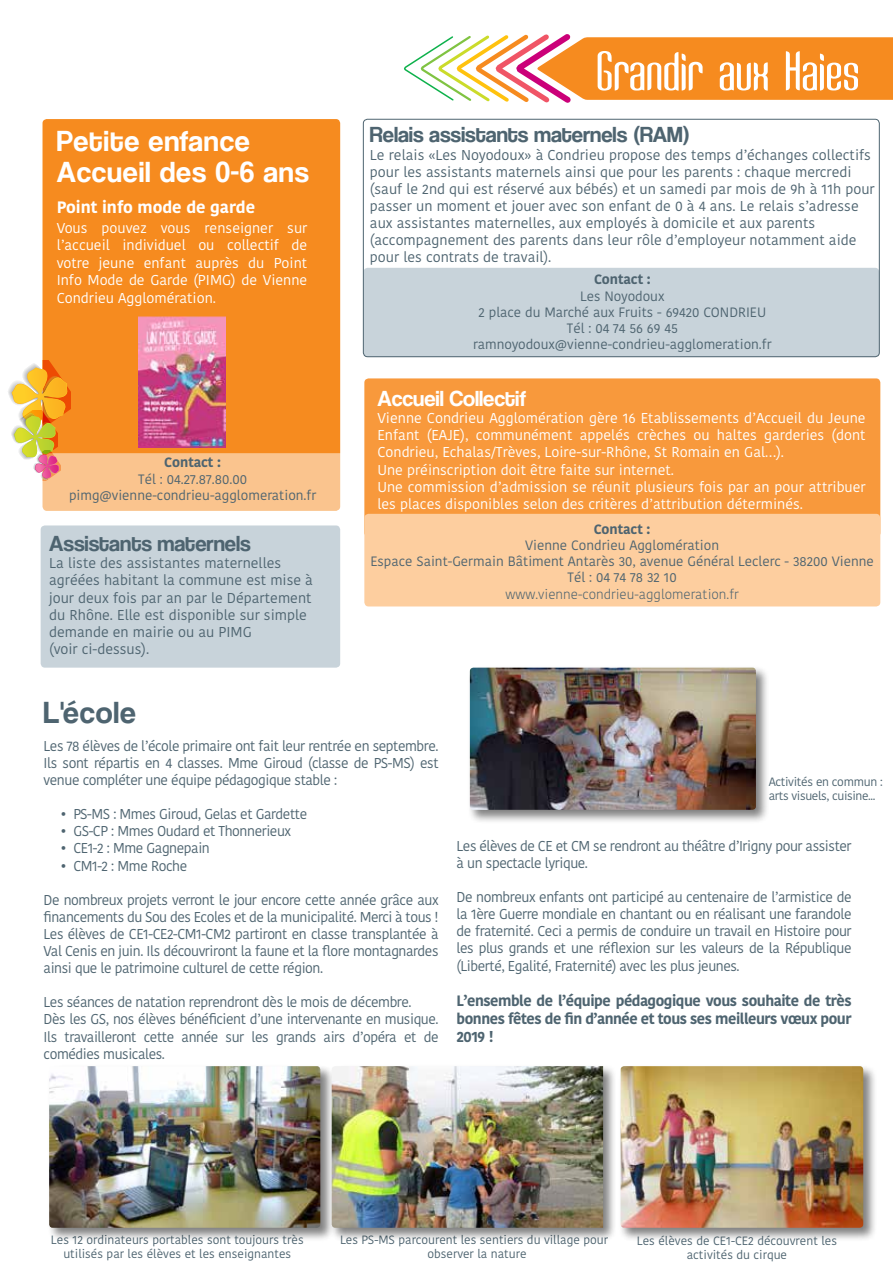
<style>
.page{position:relative;width:893px;height:1263px;background:#fff}
.page>*{position:absolute;margin:0;border:0;box-sizing:border-box;transform-origin:0 0}
.t1{font:51px "Kandide";letter-spacing:-.02em;color:#fff}
.t2{font:31.5px "Coolvetica Rg";color:#4e6470}
.t3{font:30px/31.5px "Coolvetica Rg";letter-spacing:.03em;color:#fff}
.t4{font:22.5px "Coolvetica Rg";color:#4e6470}
.t5{font:22.5px "Coolvetica Rg";color:#fff}
.t6{font:700 16.5px "Kohinoor Devanagari";color:#fff}
.t7{font:700 15px/18px "Kohinoor Devanagari";letter-spacing:-.03em;color:#4e6470;text-align:justify}
.t8{font:14.25px/17.1px "Kohinoor Devanagari";letter-spacing:-.005em;color:#4e6470;text-align:justify}
.t9{font:14.25px/17.1px "Kohinoor Devanagari";color:#fff;text-align:justify}
.t10{font:14.25px/17.1px "Kohinoor Devanagari";letter-spacing:-.03em;color:#4e6470}
.t11{font:13.5px/16.2px "Kohinoor Devanagari";color:#4e6470;text-align:center}
.t12{font:300 13.5px "Kohinoor Devanagari";color:#4e6470}
.t13{font:700 13.5px "Kohinoor Devanagari";color:#4e6470}
.t14{font:12px/14.4px "Kohinoor Devanagari";color:#4e6470;text-align:center}
.t15{font:12px/14.4px "Kohinoor Devanagari";letter-spacing:-.025em;color:#4e6470}
</style>
<div class="page">
<div style="left:363px;top:268px;width:516px;height:89px;background:#c8d3da;border-radius:4px"></div>
<div style="left:43px;top:119px;width:297px;height:392px;background:#f68b1f;border-radius:4px"></div>
<svg style="left:404px;top:34px;width:489px;height:69px"></svg>
<div style="left:364px;top:378px;width:516px;height:159px;background:#f8993c;border-radius:4px"></div>
<div style="left:364px;top:514px;width:516px;height:92px;background:#fdce9f;border-radius:4px"></div>
<svg style="left:8px;top:361px;width:365px;height:150px"></svg>
<img style="left:138px;top:316px;width:88px;height:131px">
<div style="left:41px;top:525px;width:299px;height:143px;background:#c8d3da;border-radius:4px"></div>
<div style="left:363px;top:119px;width:516px;height:238px;border:1px solid #4e6470;border-radius:4px"></div>
<div style="left:47px;top:1064px;width:288px;height:178px;background:#000;opacity:.5"></div>
<img style="left:49px;top:1066px;width:271px;height:162px">
<div style="left:618px;top:1064px;width:260px;height:178px;background:#000;opacity:.5"></div>
<img style="left:621px;top:1066px;width:242px;height:162px">
<div style="left:468px;top:665px;width:302px;height:159px;background:#000;opacity:.5"></div>
<img style="left:470px;top:668px;width:286px;height:142px">
<div style="left:329px;top:1064px;width:288px;height:178px;background:#000;opacity:.5"></div>
<img style="left:332px;top:1066px;width:271px;height:162px">
<h3 class="t3" style="left:57px;top:124px;width:254px">Petite enfance<br>Accueil des 0-6 ans</h3>
<p class="t6" style="left:57px;top:198px;width:200px">Point info mode de garde</p>
<p class="t9" style="left:57px;top:220px;width:252px">Vous pouvez vous renseigner sur l’accueil individuel ou collectif de votre jeune enfant auprès du Point Info Mode de Garde (PIMG) de Vienne Condrieu Agglomération.</p>
<p class="t13" style="left:164px;top:455px;width:58px">Contact :</p>
<p class="t11" style="left:69px;top:471px;width:249px">Tél : 04.27.87.80.00 pimg@vienne-condrieu-agglomeration.fr</p>
<h3 class="t4" style="left:49px;top:530px;width:203px">Assistants maternels</h3>
<p class="t8" style="left:49px;top:555px;width:265px;text-align:left">La liste des assistantes maternelles agréées habitant la commune est mise à jour deux fois par an par le Département du Rhône. Elle est disponible sur simple demande en mairie ou au PIMG<br>(voir ci-dessus).</p>
<h1 class="t1" style="left:595px;top:42px;width:266px">Grandir aux Haies</h1>
<h3 class="t4" style="left:370px;top:122px;width:322px">Relais assistants maternels (RAM)</h3>
<p class="t8" style="left:370px;top:146px;width:506px;text-align:left">Le relais «Les Noyodoux» à Condrieu propose des temps d’échanges collectifs pour les assistants maternels ainsi que pour les parents : chaque mercredi (sauf le 2nd qui est réservé aux bébés) et un samedi par mois de 9h à 11h pour passer un moment et jouer avec son enfant de 0 à 4 ans. Le relais s’adresse aux assistantes maternelles, aux employés à domicile et aux parents (accompagnement des parents dans leur rôle d’employeur notamment aide pour les contrats de travail).</p>
<p class="t13" style="left:594px;top:272px;width:58px">Contact :</p>
<p class="t11" style="left:473px;top:288px;width:300px">Les Noyodoux<br>2 place du Marché aux Fruits - 69420 CONDRIEU<br>Tél : 04 74 56 69 45 ramnoyodoux@vienne-condrieu-agglomeration.fr</p>
<h3 class="t5" style="left:377px;top:385px;width:150px">Accueil Collectif</h3>
<p class="t9" style="left:377px;top:410px;width:490px;text-align:left">Vienne Condrieu Agglomération gère 16 Etablissements d’Accueil du Jeune Enfant (EAJE), communément appelés crèches ou haltes garderies (dont Condrieu, Echalas/Trèves, Loire-sur-Rhône, St Romain en Gal…).<br>Une préinscription doit être faite sur internet.<br>Une commission d’admission se réunit plusieurs fois par an pour attribuer les places disponibles selon des critères d’attribution déterminés.</p>
<p class="t13" style="left:594px;top:521px;width:58px">Contact :</p>
<p class="t11" style="left:370px;top:537px;width:505px">Vienne Condrieu Agglomération<br>Espace Saint-Germain Bâtiment Antarès 30, avenue Général Leclerc - 38200 Vienne<br>Tél : 04 74 78 32 10</p>
<p class="t12" style="left:506px;top:586px;width:235px">www.vienne-condrieu-agglomeration.fr</p>
<h2 class="t2" style="left:44px;top:694px;width:94px">L'école</h2>
<p class="t8" style="left:44px;top:737px;width:396px">Les 78 élèves de l’école primaire ont fait leur rentrée en septembre.<br>Ils sont répartis en 4 classes. Mme Giroud (classe de PS-MS) est venue compléter une équipe pédagogique stable :</p>
<p class="t10" style="left:61px;top:806px;width:248px">• PS-MS : Mmes Giroud, Gelas et Gardette</p>
<p class="t10" style="left:61px;top:823px;width:232px">• GS-CP : Mmes Oudard et Thonnerieux</p>
<p class="t10" style="left:61px;top:840px;width:151px">• CE1-2 : Mme Gagnepain</p>
<p class="t10" style="left:61px;top:857px;width:128px">• CM1-2 : Mme Roche</p>
<p class="t8" style="left:44px;top:891px;width:397px">De nombreux projets verront le jour encore cette année grâce aux financements du Sou des Ecoles et de la municipalité. Merci à tous !<br>Les élèves de CE1-CE2-CM1-CM2 partiront en classe transplantée à Val Cenis en juin. Ils découvriront la faune et la flore montagnardes ainsi que le patrimoine culturel de cette région.</p>
<p class="t10" style="left:44px;top:994px;width:396px">Les séances de natation reprendront dès le mois de décembre.<br>Dès les GS, nos élèves bénéficient d’une intervenante en musique.<br>Ils travailleront cette année sur les grands airs d’opéra et de comédies musicales.</p>
<p class="t15" style="left:769px;top:774px;width:116px">Activités en commun : arts visuels, cuisine...</p>
<p class="t10" style="left:457px;top:837px;width:397px">Les élèves de CE et CM se rendront au théâtre d’Irigny pour assister à un spectacle lyrique.</p>
<p class="t8" style="left:457px;top:889px;width:396px">De nombreux enfants ont participé au centenaire de l’armistice de la 1ère Guerre mondiale en chantant ou en réalisant une farandole de fraternité. Ceci a permis de conduire un travail en H istoire pour les plus grands et une réflexion sur les valeurs de la République (Liberté, Egalité, Fraternité) avec les plus jeunes.</p>
<p class="t7" style="left:457px;top:991px;width:396px">L’ensemble de l’équipe pédagogique vous souhaite de très bonnes fêtes de fin d’année et tous ses meilleurs vœux pour 2019 !</p>
<p class="t14" style="left:51px;top:1232px;width:254px">Les 12 ordinateurs portables sont toujours très utilisés par les élèves et les enseignantes</p>
<p class="t14" style="left:340px;top:1232px;width:269px">Les PS-MS parcourent les sentiers du village pour observer la nature</p>
<p class="t14" style="left:637px;top:1233px;width:202px">Les élèves de CE1-CE2 découvrent les activités du cirque</p>
</div>
